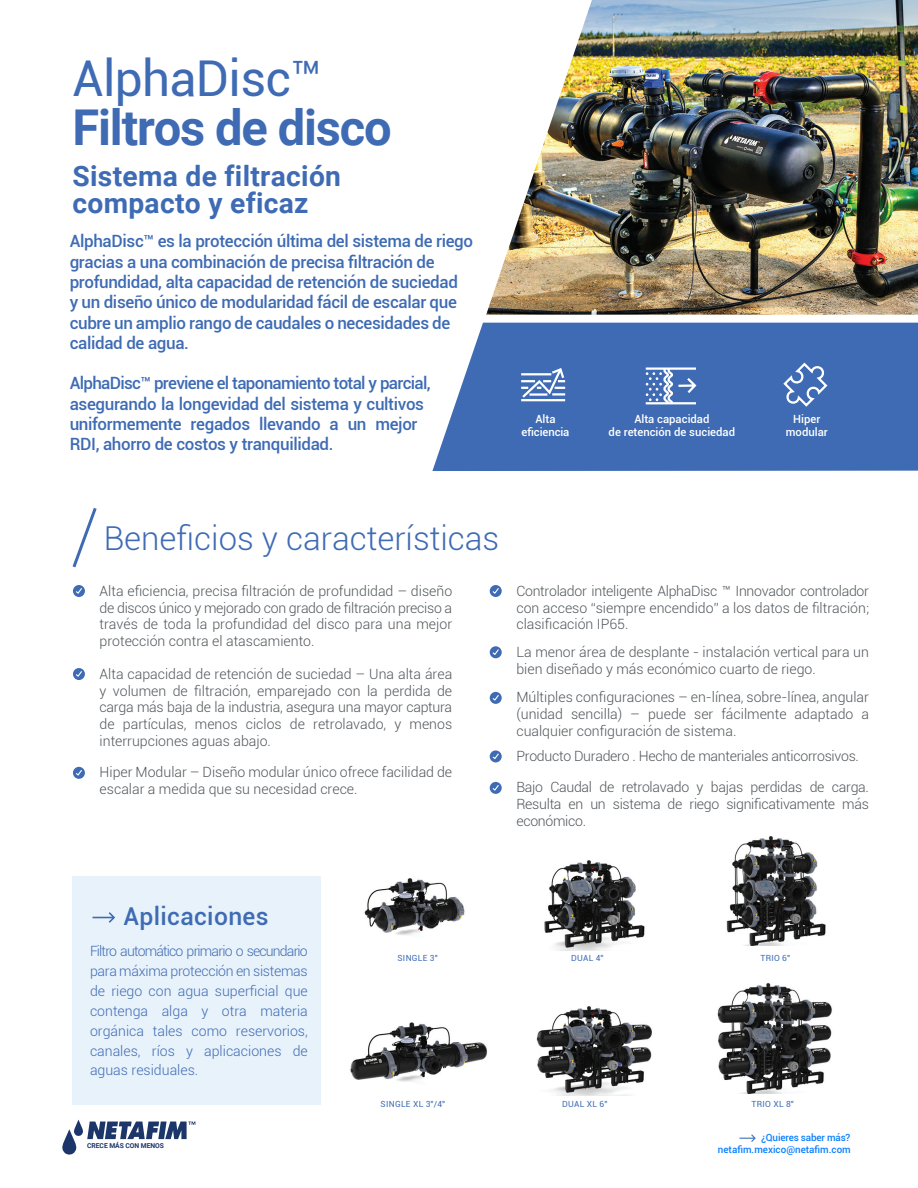
<style>
.page{position:relative;width:918px;height:1188px;background:#fff}
.page>*{position:absolute;margin:0;border:0;box-sizing:border-box;transform-origin:0 0}
.t1{font:700 49.35px "Roboto";letter-spacing:-.025em;color:#3e6bb4}
.t2{font:49.35px "Roboto";letter-spacing:-.015em;color:#3e6bb4}
.t3{font:300 33px "Roboto";color:#3e6bb4}
.t4{font:700 28.2px/27.9px "Roboto";letter-spacing:.01em;color:#3e6bb4}
.t5{font:500 24.6px "Roboto";letter-spacing:.015em;color:#3e6bb4}
.t6{font:500 16.95px/20.2px "Roboto";letter-spacing:-.02em;color:#3e6bb4}
.t7{font:300 14.1px/17px "Roboto";color:#50555a;text-align:justify}
.t8{font:300 14.1px/20px "Roboto";color:#3e6bb4;text-align:justify}
.t9{font:300 14.1px "Roboto";letter-spacing:-.02em;color:#50555a}
.t10{font:500 11.25px/12.8px "Roboto";color:#fff;text-align:center}
.t11{font:500 9.9px/12.6px "Roboto";color:#0a7fff;text-align:right}
.t12{font:8.4px "Roboto";letter-spacing:.035em;color:#3e6bb4}
.t13{font:700 6.75px "Roboto";letter-spacing:-.005em;color:#1d3669}
</style>
<div class="page">
<svg style="left:73px;top:585px;width:12px;height:12px"></svg>
<svg style="left:75px;top:587px;width:8px;height:8px"></svg>
<div style="left:432px;top:323px;width:486px;height:148px;background:#3e6bb4"></div>
<img style="left:486px;top:0;width:432px;height:315px">
<svg style="left:72px;top:508px;width:25px;height:60px"></svg>
<svg style="left:740px;top:1134px;width:16px;height:8px"></svg>
<svg style="left:62px;top:1120px;width:133px;height:35px"></svg>
<hr style="left:521px;top:399px;width:44px;height:2px;background:#fff">
<svg style="left:520px;top:366px;width:46px;height:34px"></svg>
<svg style="left:782px;top:361px;width:47px;height:47px"></svg>
<svg style="left:643px;top:366px;width:55px;height:40px"></svg>
<img style="left:544px;top:860px;width:101px;height:91px">
<img style="left:364px;top:878px;width:101px;height:57px">
<img style="left:726px;top:836px;width:100px;height:109px">
<img style="left:536px;top:1006px;width:116px;height:90px">
<img style="left:350px;top:1022px;width:138px;height:60px">
<img style="left:717px;top:983px;width:115px;height:111px">
<div style="left:73px;top:876px;width:248px;height:228px;background:#e8f2fa"></div>
<svg style="left:93px;top:912px;width:22px;height:11px"></svg>
<svg style="left:73px;top:668px;width:12px;height:12px"></svg>
<svg style="left:75px;top:670px;width:8px;height:8px"></svg>
<svg style="left:73px;top:767px;width:12px;height:12px"></svg>
<svg style="left:75px;top:769px;width:8px;height:8px"></svg>
<svg style="left:490px;top:585px;width:12px;height:12px"></svg>
<svg style="left:491px;top:587px;width:9px;height:8px"></svg>
<svg style="left:490px;top:646px;width:12px;height:12px"></svg>
<svg style="left:491px;top:648px;width:9px;height:8px"></svg>
<svg style="left:490px;top:692px;width:12px;height:12px"></svg>
<svg style="left:491px;top:694px;width:9px;height:8px"></svg>
<svg style="left:490px;top:750px;width:12px;height:12px"></svg>
<svg style="left:491px;top:752px;width:9px;height:8px"></svg>
<svg style="left:490px;top:782px;width:12px;height:12px"></svg>
<svg style="left:491px;top:784px;width:9px;height:8px"></svg>
<h1 class="t2" style="left:73px;top:44px;width:251px">AlphaDisc™</h1>
<h1 class="t1" style="left:73px;top:93px;width:321px">Filtros de disco</h1>
<h3 class="t4" style="left:73px;top:161px;width:270px">Sistema de filtración compacto y eficaz</h3>
<p class="t6" style="left:70px;top:230px;width:405px">AlphaDisc™ es la protección última del sistema de riego gracias a una combinación de precisa filtración de profundidad, alta capacidad de retención de suciedad<br>y un diseño único de modularidad fácil de escalar que cubre un amplio rango de caudales o necesidades de calidad de agua.</p>
<p class="t6" style="left:70px;top:373px;width:362px">AlphaDisc™ previene el taponamiento total y parcial, asegurando la longevidad del sistema y cultivos uniformemente regados llevando a un mejor RDI, ahorro de costos y tranquilidad.</p>
<p class="t10" style="left:522px;top:412px;width:49px">Alta eficiencia</p>
<p class="t10" style="left:609px;top:412px;width:128px">Alta capacidad<br>de retención de suciedad</p>
<p class="t10" style="left:786px;top:412px;width:44px">Hiper modular</p>
<h2 class="t3" style="left:104px;top:515px;width:397px">Beneficios y características</h2>
<p class="t7" style="left:100px;top:582px;width:354px">Alta eficiencia, precisa filtración de profundidad – diseño de discos único y mejorado con grado de filtración preciso a través de toda la profundidad del disco para una mejor protección contra el atascamiento.</p>
<p class="t7" style="left:100px;top:665px;width:354px">Alta capacidad de retención de suciedad – Una alta área y volumen de filtración, emparejado con la perdida de carga más baja de la industria, asegura una mayor captura de partículas, menos ciclos de retrolavado, y menos interrupciones aguas abajo.</p>
<p class="t7" style="left:100px;top:763px;width:354px">Hiper Modular – Diseño modular único ofrece facilidad de escalar a medida que su necesidad crece.</p>
<p class="t7" style="left:516px;top:582px;width:354px">Controlador inteligente AlphaDisc ™ Innovador controlador con acceso “siempre encendido” a los datos de filtración; clasificación IP65.</p>
<p class="t7" style="left:516px;top:643px;width:354px">La menor área de desplante - instalación vertical para un bien diseñado y más económico cuarto de riego.</p>
<p class="t7" style="left:516px;top:688px;width:354px">Múltiples configuraciones – en-línea, sobre-línea, angular (unidad sencilla) – puede ser fácilmente adaptado a cualquier configuración de sistema.</p>
<p class="t9" style="left:516px;top:746px;width:344px">Producto Duradero . Hecho de manteriales anticorrosivos.</p>
<p class="t7" style="left:516px;top:779px;width:354px">Bajo Caudal de retrolavado y bajas perdidas de carga.<br>Resulta en un sistema de riego significativamente más económico.</p>
<h3 class="t5" style="left:123px;top:899px;width:147px">Aplicaciones</h3>
<p class="t8" style="left:90px;top:940px;width:219px">Filtro automático primario o secundario para máxima protección en sistemas de riego con agua superficial que contenga alga y otra materia orgánica tales como reservorios, canales, ríos y aplicaciones de aguas residuales.</p>
<p class="t13" style="left:87px;top:1141px;width:78px">CRECE MÁS CON MENOS</p>
<p class="t12" style="left:398px;top:952px;width:42px">SINGLE 3"</p>
<p class="t12" style="left:571px;top:952px;width:34px">DUAL 4"</p>
<p class="t12" style="left:760px;top:952px;width:31px">TRIO 6"</p>
<p class="t12" style="left:381px;top:1099px;width:66px">SINGLE XL 3"/4"</p>
<p class="t12" style="left:562px;top:1099px;width:47px">DUAL XL 6"</p>
<p class="t12" style="left:751px;top:1099px;width:44px">TRIO XL 8"</p>
<p class="t11" style="left:718px;top:1130px;width:134px">¿Quieres saber más? netafim.mexico@netafim.com</p>
</div>
